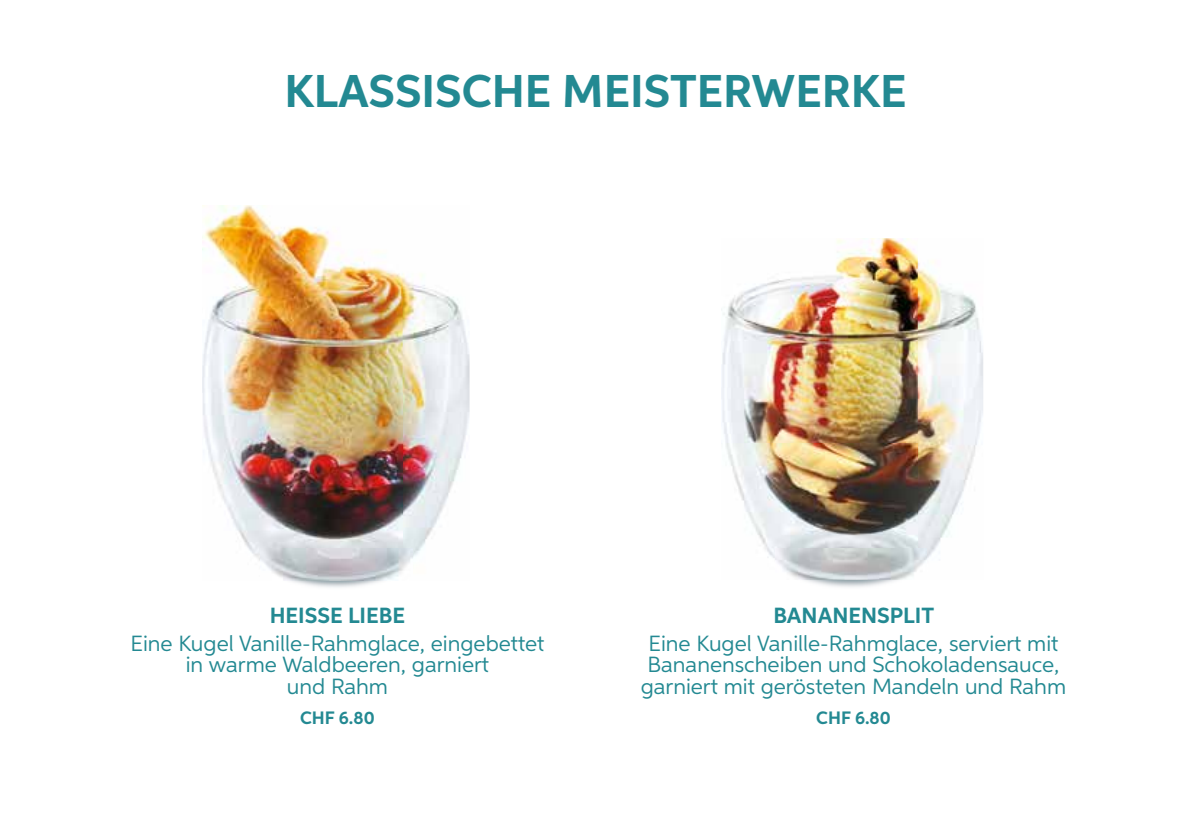
<style>
.page{position:relative;width:1191px;height:840px;background:#fff}
.page>*{position:absolute;margin:0;border:0;box-sizing:border-box;transform-origin:0 0}
.t1{font:700 46px "Aspira";color:#238992}
.t2{font:22px/21.6px "Aspira";color:#238992;text-align:center}
.t3{font:700 22px "Aspira";color:#238992}
.t4{font:700 18px "Aspira";color:#238992}
</style>
<div class="page">
<img style="left:202px;top:205px;width:267px;height:375px">
<img style="left:721px;top:238px;width:262px;height:341px">
<h1 class="t1" style="left:284px;top:63px;width:623px">KLASSISCHE MEISTERWERKE</h1>
<p class="t3" style="left:270px;top:601px;width:137px">HEISSE LIEBE</p>
<p class="t2" style="left:131px;top:631px;width:415px">Eine Kugel Vanille-Rahmglace, eingebettet in warme Waldbeeren, garniert<br>und Rahm</p>
<p class="t4" style="left:300px;top:706px;width:76px">CHF 6.80</p>
<p class="t3" style="left:773px;top:601px;width:162px">BANANENSPLIT</p>
<p class="t2" style="left:641px;top:631px;width:427px">Eine Kugel Vanille-Rahmglace, serviert mit<br>Bananenscheiben und Schokoladensauce, garniert mit gerösteten Mandeln und Rahm</p>
<p class="t4" style="left:816px;top:706px;width:76px">CHF 6.80</p>
</div>
